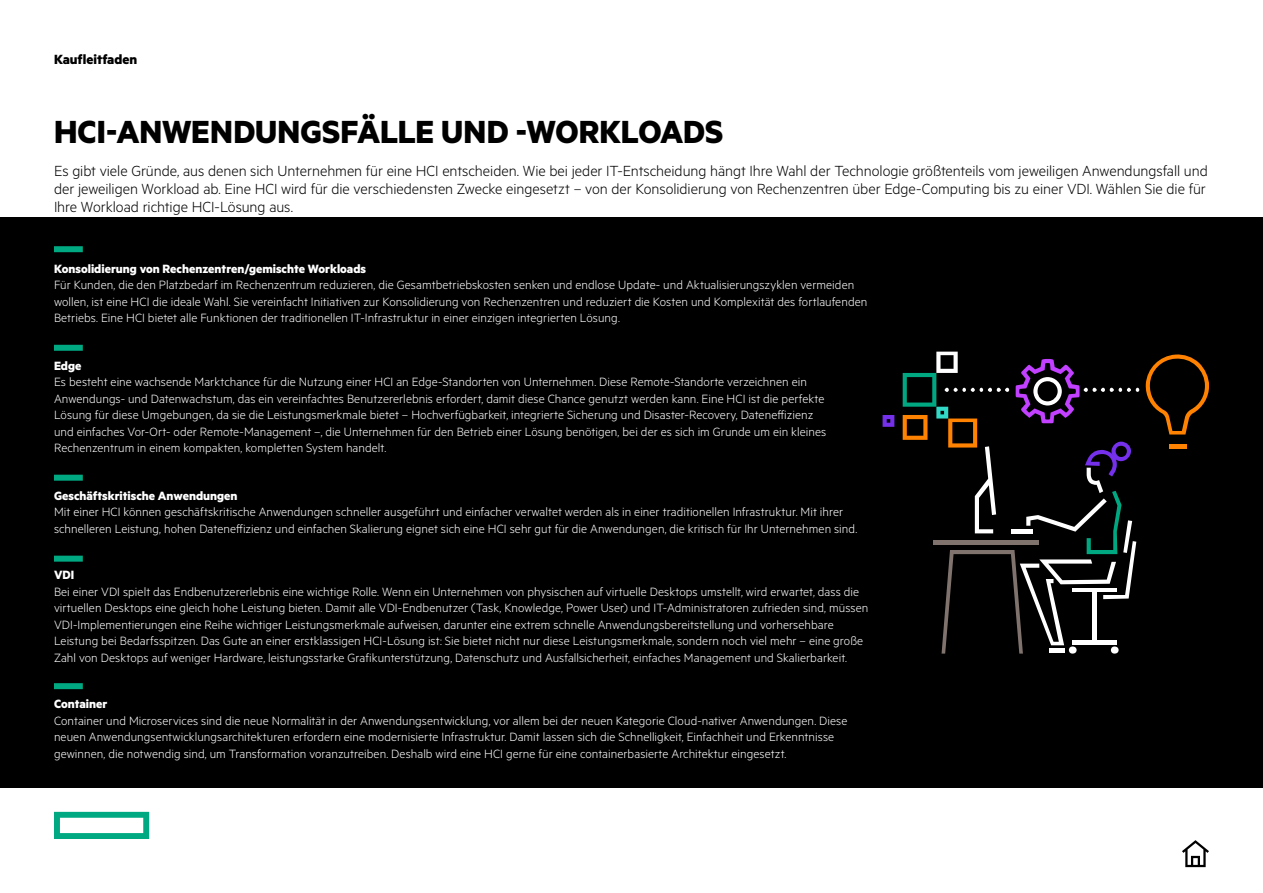
<style>
.page{position:relative;width:1263px;height:893px;background:#fff}
.page>*{position:absolute;margin:0;border:0;box-sizing:border-box;transform-origin:0 0}
.t1{font:700 36px "Metric HPE";color:#000}
.t2{font:300 16.5px/18px "Metric HPE";letter-spacing:-.005em;color:#000}
.t3{font:700 15px "Metric HPE";color:#000}
.t4{font:300 13.5px/16.5px "Metric HPE";letter-spacing:.005em;color:#fff}
.t5{font:700 13.5px "Metric HPE";color:#fff}
</style>
<div class="page">
<svg style="left:54px;top:812px;width:95px;height:27px"></svg>
<div style="left:0;top:218px;width:1263px;height:570px;background:#000"></div>
<div style="left:54px;top:246px;width:29px;height:6px;background:#01a982"></div>
<div style="left:54px;top:345px;width:29px;height:6px;background:#01a982"></div>
<div style="left:54px;top:475px;width:29px;height:6px;background:#01a982"></div>
<div style="left:54px;top:683px;width:29px;height:6px;background:#01a982"></div>
<div style="left:54px;top:556px;width:29px;height:6px;background:#01a982"></div>
<hr style="left:1169px;top:444px;width:17px;height:4px;background:#ff8200">
<svg style="left:1145px;top:354px;width:64px;height:80px"></svg>
<svg style="left:882px;top:415px;width:12px;height:12px"></svg>
<svg style="left:903px;top:352px;width:236px;height:302px"></svg>
<svg style="left:1182px;top:840px;width:27px;height:27px"></svg>
<p class="t3" style="left:54px;top:50px;width:85px">Kaufleitfaden</p>
<h1 class="t1" style="left:54px;top:110px;width:671px">HCI-ANWENDUNGSFÄLLE UND -WORKLOADS</h1>
<p class="t2" style="left:54px;top:161px;width:1155px">Es gibt viele Gründe, aus denen sich Unternehmen für eine HCI entscheiden. Wie bei jeder IT-Entscheidung hängt Ihre Wahl der Technologie größtenteils vom jeweiligen Anwendungsfall und der jeweiligen Workload ab. Eine HCI wird für die verschiedensten Zwecke eingesetzt – von der Konsolidierung von Rechenzentren über Edge-Computing bis zu einer VDI. Wählen Sie die für<br>Ihre Workload richtige HCI-Lösung aus.</p>
<p class="t5" style="left:54px;top:260px;width:314px">Konsolidierung von Rechenzentren/gemischte Workloads</p>
<p class="t4" style="left:54px;top:276px;width:815px">Für Kunden, die den Platzbedarf im Rechenzentrum reduzieren, die Gesamtbetriebskosten senken und endlose Update- und Aktualisierungszyklen vermeiden wollen, ist eine HCI die ideale Wahl. Sie vereinfacht Initiativen zur Konsolidierung von Rechenzentren und reduziert die Kosten und Komplexität des fortlaufenden<br>Betriebs. Eine HCI bietet alle Funktionen der traditionellen IT-Infrastruktur in einer einzigen integrierten Lösung.</p>
<p class="t5" style="left:54px;top:357px;width:29px">Edge</p>
<p class="t4" style="left:54px;top:373px;width:774px">Es besteht eine wachsende Marktchance für die Nutzung einer HCI an Edge-Standorten von Unternehmen. Diese Remote-Standorte verzeichnen ein Anwendungs- und Datenwachstum, das ein vereinfachtes Benutzererlebnis erfordert, damit diese Chance genutzt werden kann. Eine HCI ist die perfekte Lösung für diese Umgebungen, da sie die Leistungsmerkmale bietet – Hochverfügbarkeit, integrierte Sicherung und Disaster-Recovery, Dateneffizienz und einfaches Vor-Ort- oder Remote-Management –, die Unternehmen für den Betrieb einer Lösung benötigen, bei der es sich im Grunde um ein kleines Rechenzentrum in einem kompakten, kompletten System handelt.</p>
<p class="t5" style="left:54px;top:487px;width:185px">Geschäftskritische Anwendungen</p>
<p class="t4" style="left:54px;top:503px;width:805px">Mit einer HCI können geschäftskritische Anwendungen schneller ausgeführt und einfacher verwaltet werden als in einer traditionellen Infrastruktur. Mit ihrer schnelleren Leistung, hohen Dateneffizienz und einfachen Skalierung eignet sich eine HCI sehr gut für die Anwendungen, die kritisch für Ihr Unternehmen sind.</p>
<p class="t5" style="left:54px;top:567px;width:22px">VDI</p>
<p class="t4" style="left:54px;top:583px;width:816px">Bei einer VDI spielt das Endbenutzererlebnis eine wichtige Rolle. Wenn ein Unternehmen von physischen auf virtuelle Desktops umstellt, wird erwartet, dass die virtuellen Desktops eine gleich hohe Leistung bieten. Damit alle VDI-Endbenutzer (Task, Knowledge, Power User) und IT-Administratoren zufrieden sind, müssen VDI-Implementierungen eine Reihe wichtiger Leistungsmerkmale aufweisen, darunter eine extrem schnelle Anwendungsbereitstellung und vorhersehbare Leistung bei Bedarfsspitzen. Das Gute an einer erstklassigen HCI-Lösung ist: Sie bietet nicht nur diese Leistungsmerkmale, sondern noch viel mehr – eine große Zahl von Desktops auf weniger Hardware, leistungsstarke Grafikunterstützung, Datenschutz und Ausfallsicherheit, einfaches Management und Skalierbarkeit.</p>
<p class="t5" style="left:54px;top:696px;width:55px">Container</p>
<p class="t4" style="left:54px;top:712px;width:795px">Container und Microservices sind die neue Normalität in der Anwendungsentwicklung, vor allem bei der neuen Kategorie Cloud-nativer Anwendungen. Diese neuen Anwendungsentwicklungsarchitekturen erfordern eine modernisierte Infrastruktur. Damit lassen sich die Schnelligkeit, Einfachheit und Erkenntnisse gewinnen, die notwendig sind, um Transformation voranzutreiben. Deshalb wird eine HCI gerne für eine containerbasierte Architektur eingesetzt.</p>
</div>
